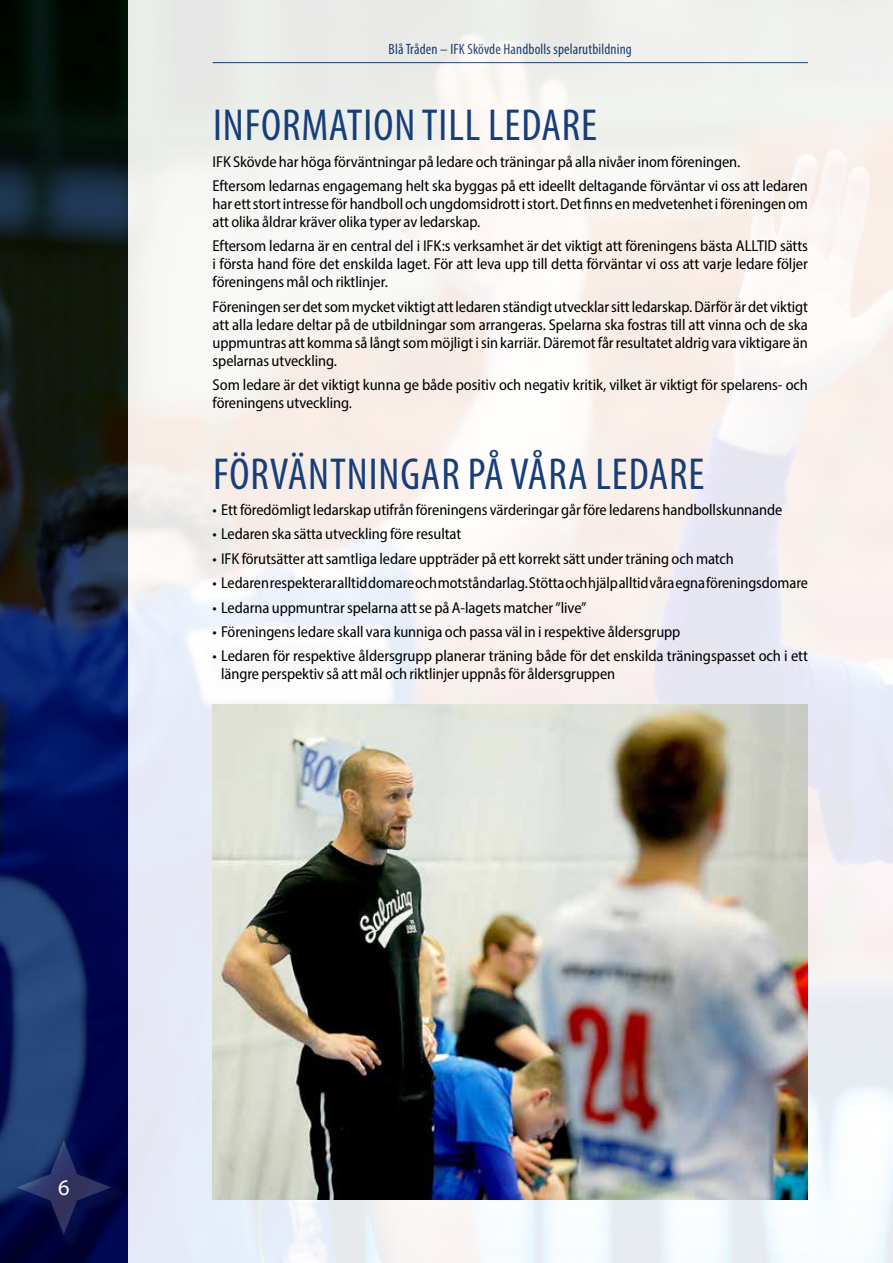
<style>
.page{position:relative;width:893px;height:1263px;background:#fff}
.page>*{position:absolute;margin:0;border:0;box-sizing:border-box;transform-origin:0 0}
.t1{font:condensed 45px "Myriad Pro";letter-spacing:.02em;color:#183e7a}
.t2{font:22.5px "Myriad Pro";color:#fff}
.t3{font:semi-condensed 15.75px/18px "Myriad Pro";letter-spacing:-.005em;color:#000}
.t4{font:condensed 15px "Myriad Pro";letter-spacing:.01em;color:#183e7a}
</style>
<div class="page">
<img style="left:128px;top:0;width:765px;height:1263px">
<svg style="left:0;top:0;width:128px;height:1263px;background:#0e1b3b"></svg>
<svg style="left:12px;top:1136px;width:115px;height:114px;background:#040a46"></svg>
<svg style="left:16px;top:1140px;width:95px;height:95px;background:#151e54"></svg>
<img style="left:213px;top:704px;width:595px;height:495px">
<p class="t4" style="left:389px;top:40px;width:245px">Blå Tråden – IFK Skövde Handbolls spelarutbildning</p>
<h1 class="t1" style="left:213px;top:98px;width:386px">INFORMATION TILL LEDARE</h1>
<p class="t3" style="left:213px;top:149px;width:597px;line-height:24.5px">IFK Skövde har höga förväntningar på ledare och träningar på alla nivåer inom föreningen.<br>Eftersom ledarnas engagemang helt ska byggas på ett ideellt deltagande förväntar vi oss att ledaren</p>
<p class="t3" style="left:213px;top:194px;width:597px">har ett stort intresse för handboll och ungdomsidrott i stort. Det finns en medvetenhet i föreningen om att olika åldrar kräver olika typer av ledarskap.</p>
<p class="t3" style="left:213px;top:237px;width:597px;text-align:justify">Eftersom ledarna är en central del i IFK:s verksamhet är det viktigt att föreningens bästa ALLTID sätts i första hand före det enskilda laget. För att leva upp till detta förväntar vi oss att varje ledare följer föreningens mål och riktlinjer.</p>
<p class="t3" style="left:213px;top:297px;width:597px;text-align:justify">Föreningen ser det som mycket viktigt att ledaren ständigt utvecklar sitt ledarskap. Därför är det viktigt att alla ledare deltar på de utbildningar som arrangeras. Spelarna ska fostras till att vinna och de ska uppmuntras att komma så långt som möjligt i sin karriär. Däremot får resultatet aldrig vara viktigare än spelarnas utveckling.</p>
<p class="t3" style="left:213px;top:376px;width:597px">Som ledare är det viktigt kunna ge både positiv och negativ kritik, vilket är viktigt för spelarens- och föreningens utveckling.</p>
<h1 class="t1" style="left:213px;top:446px;width:493px">FÖRVÄNTNINGAR PÅ VÅRA LEDARE</h1>
<p class="t3" style="left:213px;top:500px;width:571px">• Ett föredömligt ledarskap utifrån föreningens värderingar går före ledarens handbollskunnande</p>
<p class="t3" style="left:213px;top:525px;width:250px">• Ledaren ska sätta utveckling före resultat</p>
<p class="t3" style="left:213px;top:549px;width:523px">• IFK förutsätter att samtliga ledare uppträder på ett korrekt sätt under träning och match</p>
<p class="t3" style="left:213px;top:574px;width:597px">• Ledaren respekterar alltid domare och motståndarlag. Stötta och hjälp alltid våra egna föreningsdomare</p>
<p class="t3" style="left:213px;top:598px;width:375px">• Ledarna uppmuntrar spelarna att se på A-lagets matcher ”live”</p>
<p class="t3" style="left:213px;top:622px;width:469px">• Föreningens ledare skall vara kunniga och passa väl in i respektive åldersgrupp</p>
<p class="t3" style="left:221px;top:647px;width:588px;text-indent:-9px">• Ledaren för respektive åldersgrupp planerar träning både för det enskilda träningspasset och i ett längre perspektiv så att mål och riktlinjer uppnås för åldersgruppen</p>
<h2 class="t2" style="left:58px;top:1173px;width:13px">6</h2>
</div>
